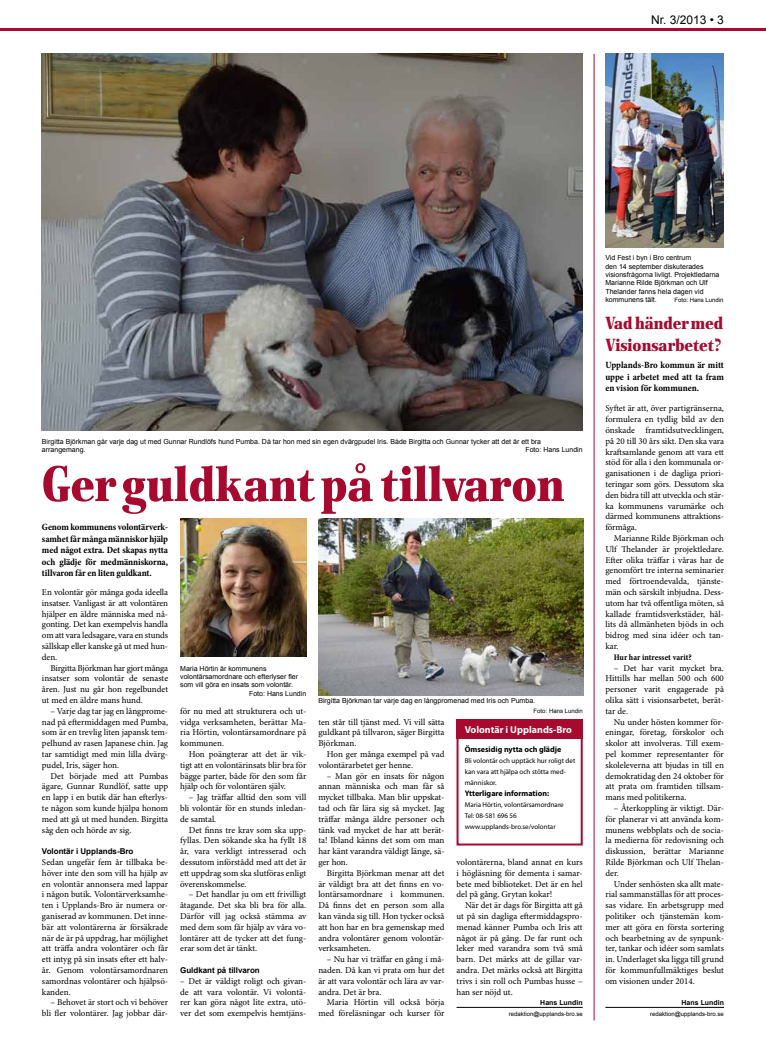
<style>
.page{position:relative;width:766px;height:1063px;background:#fff}
.page>*{position:absolute;margin:0;border:0;box-sizing:border-box;transform-origin:0 0}
.t1{font:condensed 51px "Rabenau Std Poster";color:#a70a2e}
.t2{font:condensed 18px/21.6px "Rabenau Std Poster";letter-spacing:-.005em;color:#a70a2e}
.t3{font:12px "Arial";color:#000}
.t4{font:700 10px "Myriad Pro";color:#fff}
.t5{font:700 condensed 9.6px/11.5px "Minion Pro";letter-spacing:-.01em;color:#000;text-align:justify}
.t6{font:9px/10.8px "Minion Pro";letter-spacing:-.005em;color:#000;text-align:justify}
.t7{font:700 condensed 8.6px "Minion Pro";letter-spacing:-.005em;color:#000}
.t8{font:700 8px "Myriad Pro";color:#000}
.t9{font:700 8px "Arial";color:#000}
.t10{font:7px/8.4px "Arial";color:#000}
.Del{font:7px/11px "Myriad Pro";color:#000}
.t11{font:700 7px "Arial";color:#000}
.t12{font:6px "Arial";color:#000}
</style>
<div class="page">
<hr style="left:0;top:28px;width:765px;height:3px;background:#a70a2e">
<hr style="left:456px;top:1007px;width:126px;height:1px;background:#000">
<hr style="left:593px;top:54px;width:1px;height:966px;background:#a70a2e">
<hr style="left:605px;top:1007px;width:118px;height:1px;background:#000">
<div style="left:456px;top:719px;width:126px;height:127px;background:#fff;border:2px solid #a70a2e"></div>
<img style="left:42px;top:54px;width:540px;height:377px">
<img style="left:180px;top:519px;width:126px;height:137px">
<img style="left:318px;top:519px;width:265px;height:176px">
<div style="left:456px;top:719px;width:126px;height:20px;background:#a70a2e"></div>
<img style="left:605px;top:54px;width:118px;height:193px">
<h3 class="t3" style="left:650px;top:12px;width:74px">Nr. 3/2013 • 3</h3>
<p class="t10" style="left:42px;top:437px;width:500px">Birgitta Björkman går varje dag ut med Gunnar Rundlöfs hund Pumba. Då tar hon med sin egen dvärgpudel Iris. Både Birgitta och Gunnar tycker att det är ett bra arrangemang.</p>
<p class="t10" style="left:525px;top:446px;width:59px">Foto: Hans Lundin</p>
<h1 class="t1" style="left:43px;top:452px;width:523px">Ger guldkant på tillvaron</h1>
<p class="t5" style="left:42px;top:521px;width:128px">Genom kommunens volontärverk&shy;samhet får många människor hjälp med något extra. Det skapas nytta och glädje för medmänniskorna, tillvaron får en liten guldkant.</p>
<p class="t6" style="left:42px;top:587px;width:128px">En volontär gör många goda ideella insatser. Vanligast är att volontären hjälper en äldre människa med nå&shy;gonting. Det kan exempelvis handla om att vara ledsagare, vara en stunds sällskap eller kanske gå ut med hun&shy;den.</p>
<p class="t6" style="left:42px;top:662px;width:128px;text-indent:9px">Birgitta Björkman har gjort många insatser som volontär de senaste åren. Just nu går hon regelbundet ut med en äldre mans hund.</p>
<p class="t6" style="left:42px;top:706px;width:128px;text-indent:9px">– Varje dag tar jag en långprome&shy;nad på eftermiddagen med Pumba, som är en trevlig liten japansk tem&shy;pelhund av rasen Japanese chin. Jag tar samtidigt med min lilla dvärg&shy;pudel, Iris, säger hon.</p>
<p class="t6" style="left:42px;top:770px;width:128px;text-indent:9px">Det började med att Pumbas ägare, Gunnar Rundlöf, satte upp en lapp i en butik där han efterlys&shy;te någon som kunde hjälpa honom med att gå ut med hunden. Birgitta såg den och hörde av sig.</p>
<h2 class="t9" style="left:42px;top:846px;width:93px">Volontär i Upplands-Bro</h2>
<p class="t6" style="left:42px;top:857px;width:128px">Sedan ungefär fem år tillbaka be&shy;höver inte den som vill ha hjälp av en volontär annonsera med lappar i någon butik. Volontärverksamhe&shy;ten i Upplands-Bro är numera or&shy;ganiserad av kommunen. Det inne&shy;bär att volontärerna är försäkrade när de är på uppdrag, har möjlighet att träffa andra volontärer och får ett intyg på sin insats efter ett halv&shy;år. Genom volontärsamordnaren samordnas volontärer och hjälpsö&shy;kanden.</p>
<p class="t6" style="left:42px;top:997px;width:128px;text-align:right">– Behovet är stort och vi behöver bli fler volontärer. Jag jobbar där-</p>
<p class="t10" style="left:180px;top:664px;width:88px">Maria Hörtin är kommunens</p>
<p class="t10" style="left:180px;top:672px;width:119px">volontärsamordnare och efterlyser fler</p>
<p class="t10" style="left:180px;top:681px;width:114px">som vill göra en insats som volontär.</p>
<p class="t10" style="left:249px;top:689px;width:59px">Foto: Hans Lundin</p>
<p class="t6" style="left:180px;top:706px;width:128px">för nu med att strukturera och ut&shy;vidga verksamheten, berättar Ma&shy;ria Hörtin, volontärsamordnare på kommunen.</p>
<p class="t6" style="left:180px;top:749px;width:128px;text-indent:9px">Hon poängterar att det är vik&shy;tigt att en volontärinsats blir bra för bägge parter, både för den som får hjälp och för volontären själv.</p>
<p class="t6" style="left:180px;top:792px;width:128px;text-indent:9px">– Jag träffar alltid den som vill bli volontär för en stunds inledan&shy;de samtal.</p>
<p class="t6" style="left:180px;top:824px;width:128px;text-indent:9px">Det finns tre krav som ska upp&shy;fyllas. Den sökande ska ha fyllt 18 år, vara verkligt intresserad och dessutom införstådd med att det är ett uppdrag som ska slutföras enligt överenskommelse.</p>
<p class="t6" style="left:180px;top:889px;width:128px;text-indent:9px">– Det handlar ju om ett frivilligt åtagande. Det ska bli bra för alla.<br>Därför vill jag också stämma av med dem som får hjälp av våra vo&shy;lontärer att de tycker att det fung&shy;erar som det är tänkt.</p>
<h2 class="t9" style="left:180px;top:965px;width:81px">Guldkant på tillvaron</h2>
<p class="t6" style="left:180px;top:976px;width:127px">– Det är väldigt roligt och givan&shy;de att vara volontär. Vi volontä&shy;rer kan göra något lite extra, utö&shy;ver det som exempelvis hemtjäns-</p>
<p class="t10" style="left:318px;top:696px;width:218px">Birgitta Björkman tar varje dag en långpromenad med Iris och Pumba.</p>
<p class="t12" style="left:533px;top:707px;width:51px">Foto: Hans Lundin</p>
<h2 class="t4" style="left:464px;top:723px;width:109px">Volontär i Upplands-Bro</h2>
<p class="t8" style="left:464px;top:744px;width:98px">Ömsesidig nytta och glädje</p>
<p class="Del" style="left:464px;top:755px;width:112px">Bli volontär och upptäck hur roligt det kan vara att hjälpa och stötta med&shy;människor.</p>
<p class="t8" style="left:464px;top:788px;width:86px">Ytterligare information:</p>
<p class="Del" style="left:464px;top:799px;width:100px">Maria Hörtin, volontärsamordnare<br>Tel: 08-581 696 56</p>
<p class="Del" style="left:464px;top:821px;width:92px">www.upplands-bro.se/volontar</p>
<p class="t6" style="left:318px;top:716px;width:128px">ten står till tjänst med. Vi vill sätta guldkant på tillvaron, säger Birgitta Björkman.</p>
<p class="t6" style="left:318px;top:749px;width:128px;text-indent:9px">Hon ger många exempel på vad volontärarbetet ger henne.</p>
<p class="t6" style="left:318px;top:770px;width:128px;text-indent:9px">– Man gör en insats för någon annan människa och man får så mycket tillbaka. Man blir uppskat&shy;tad och får lära sig så mycket. Jag träffar många äldre personer och tänk vad mycket de har att berät&shy;ta! Ibland känns det som om man har känt varandra väldigt länge, sä&shy;ger hon.</p>
<p class="t6" style="left:318px;top:868px;width:128px;text-indent:9px">Birgitta Björkman menar att det är väldigt bra att det finns en vo&shy;lontärsamordnare i kommunen.<br>Då finns det en person som alla kan vända sig till. Hon tycker också att hon har en bra gemenskap med andra volontärer genom volontär&shy;verksamheten.</p>
<p class="t6" style="left:318px;top:954px;width:128px;text-indent:9px">– Nu har vi träffar en gång i må&shy;naden. Då kan vi prata om hur det är att vara volontär och lära av var&shy;andra. Det är bra.</p>
<p class="t6" style="left:318px;top:997px;width:128px;text-align:right">Maria Hörtin vill också börja med föreläsningar och kurser för</p>
<p class="t6" style="left:456px;top:857px;width:128px">volontärerna, bland annat en kurs i högläsning för dementa i samar&shy;bete med biblioteket. Det är en hel del på gång. Grytan kokar!</p>
<p class="t6" style="left:456px;top:900px;width:128px;text-indent:9px">När det är dags för Birgitta att gå ut på sin dagliga eftermiddagspro&shy;menad känner Pumba och Iris att något är på gång. De far runt och leker med varandra som två små barn. Det märks att de gillar var&shy;andra. Det märks också att Birgitta trivs i sin roll och Pumbas husse – han ser nöjd ut.</p>
<p class="t11" style="left:540px;top:998px;width:44px">Hans Lundin</p>
<p class="t12" style="left:508px;top:1010px;width:75px">redaktion@upplands-bro.se</p>
<p class="t10" style="left:605px;top:254px;width:115px">Vid Fest i byn i Bro centrum<br>den 14 september diskuterades visionsfrågorna livligt. Projektledarna<br>Marianne Rilde Björkman och Ulf<br>Thelander fanns hela dagen vid kommunens tält.</p>
<p class="t12" style="left:674px;top:296px;width:51px">Foto: Hans Lundin</p>
<h1 class="t2" style="left:605px;top:312px;width:119px">Vad händer med<br>Visionsarbetet?</h1>
<p class="t5" style="left:605px;top:359px;width:120px">Upplands-Bro kommun är mitt uppe i arbetet med att ta fram en vision för kommunen.</p>
<p class="t6" style="left:605px;top:403px;width:120px">Syftet är att, över partigränserna, formulera en tydlig bild av den önskade framtidsutvecklingen, på 20 till 30 års sikt. Den ska vara kraftsamlande genom att vara ett stöd för alla i den kommunala or&shy;ganisationen i de dagliga priori&shy;teringar som görs. Dessutom ska den bidra till att utveckla och stär&shy;ka kommunens varumärke och därmed kommunens attraktions&shy;förmåga.</p>
<p class="t6" style="left:605px;top:533px;width:120px;text-indent:9px">Marianne Rilde Björkman och Ulf Thelander är projektledare.<br>Efter olika träffar i våras har de genomfört tre interna seminarier med förtroendevalda, tjänste&shy;män och särskilt inbjudna. Dess&shy;utom har två offentliga möten, så kallade framtidsverkstäder, hål&shy;lits då allmänheten bjöds in och bidrog med sina idéer och tan&shy;kar.</p>
<h2 class="t7" style="left:613px;top:651px;width:79px">Hur har intresset varit?</h2>
<p class="t6" style="left:605px;top:662px;width:120px;text-indent:9px">– Det har varit mycket bra.<br>Hittills har mellan 500 och 600 personer varit engagerade på olika sätt i visionsarbetet, berät&shy;tar de.</p>
<p class="t6" style="left:605px;top:716px;width:120px;text-indent:9px">Nu under hösten kommer för&shy;eningar, företag, förskolor och skolor att involveras. Till exem&shy;pel kommer representanter för skoleleverna att bjudas in till en demokratidag den 24 oktober för att prata om framtiden tillsam&shy;mans med politikerna.</p>
<p class="t6" style="left:605px;top:803px;width:120px;text-indent:9px">– Återkoppling är viktigt. Där&shy;för planerar vi att använda kom&shy;munens webbplats och de socia&shy;la medierna för redovisning och diskussion, berättar Marianne Rilde Björkman och Ulf Thelan&shy;der.</p>
<p class="t6" style="left:605px;top:878px;width:120px;text-indent:9px">Under senhösten ska allt mate&shy;rial sammanställas för att proces&shy;sas vidare. En arbetsgrupp med politiker och tjänstemän kom&shy;mer att göra en första sortering och bearbetning av de synpunk&shy;ter, tankar och idéer som samlats in. Underlaget ska ligga till grund för kommunfullmäktiges beslut om visionen under 2014.</p>
<p class="t11" style="left:681px;top:998px;width:44px">Hans Lundin</p>
<p class="t12" style="left:650px;top:1010px;width:75px">redaktion@upplands-bro.se</p>
</div>
